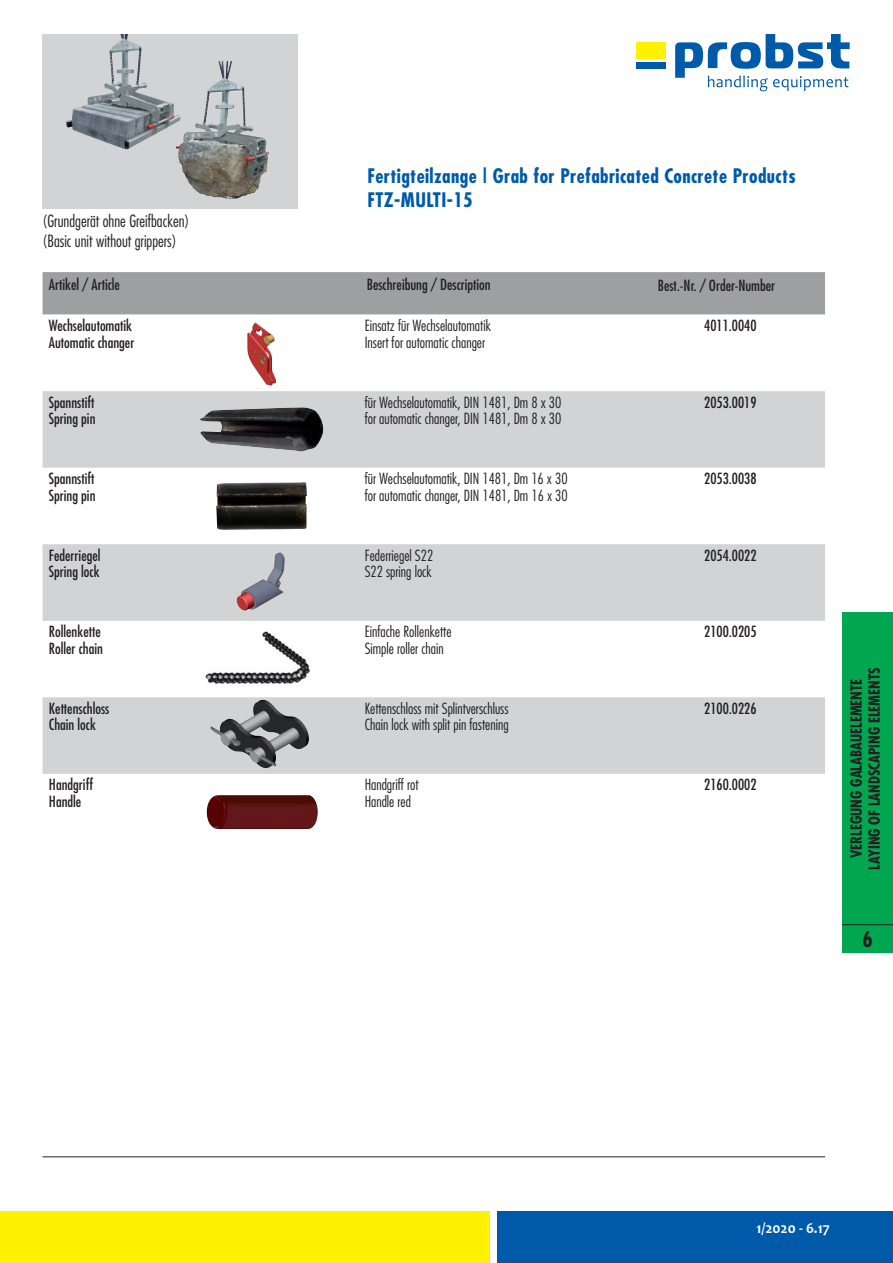
<style>
.page{position:relative;width:893px;height:1263px;background:#fff}
.page>*{position:absolute;margin:0;border:0;box-sizing:border-box;transform-origin:0 0}
.t1{font:700 condensed 21px "Futura";color:#231f20}
.t2{font:700 condensed 19.5px/24px "Futura";letter-spacing:.02em;color:#005aaa}
.t3{font:300 condensed 16.5px/19.8px "Futura";color:#231f20}
.t4{font:300 condensed 15px/16.5px "Futura";color:#231f20}
.t5{font:condensed 15px/16.5px "Futura";color:#231f20}
.t6{font:700 condensed 15px/18px "Futura";color:#231f20;text-align:center}
.t7{font:700 15px "Candara";color:#fff}
</style>
<div class="page">
<div style="left:497px;top:1212px;width:396px;height:51px;background:#005aaa"></div>
<div style="left:0;top:1212px;width:489px;height:51px;background:#fff200"></div>
<div style="left:636px;top:42px;width:29px;height:17px;background:#fff200"></div>
<div style="left:636px;top:62px;width:29px;height:6px;background:#005aaa"></div>
<svg style="left:675px;top:34px;width:175px;height:57px"></svg>
<div style="left:842px;top:612px;width:51px;height:340px;background:#00a650"></div>
<hr style="left:842px;top:924px;width:51px;height:1px;background:#231f20">
<svg style="left:43px;top:34px;width:255px;height:174px;background:#bfc1c1"></svg>
<div style="left:43px;top:272px;width:782px;height:43px;background:#9d9fa1"></div>
<svg style="left:43px;top:391px;width:782px;height:383px;fill:#d1d3d4"></svg>
<img style="left:220px;top:61px;width:12px;height:19px">
<img style="left:66px;top:34px;width:114px;height:115px">
<img style="left:267px;top:333px;width:8px;height:21px">
<img style="left:208px;top:795px;width:110px;height:34px">
<img style="left:277px;top:744px;width:30px;height:7px">
<img style="left:196px;top:623px;width:131px;height:72px">
<img style="left:261px;top:585px;width:22px;height:20px">
<img style="left:216px;top:482px;width:91px;height:48px">
<img style="left:200px;top:407px;width:124px;height:45px">
<hr style="left:43px;top:1157px;width:782px;height:1px;background:#231f20">
<p class="t3" style="left:43px;top:212px;width:149px">(Grundgerät ohne Greifbacken) (Basic unit without grippers)</p>
<h2 class="t2" style="left:367px;top:166px;width:430px">Fertigteilzange | Grab for Prefabricated Concrete Products<br>FTZ-MULTI-15</h2>
<p class="t5" style="left:49px;top:278px;width:73px">Artikel / Article</p>
<p class="t5" style="left:367px;top:278px;width:125px">Beschreibung / Description</p>
<p class="t5" style="left:49px;top:319px;width:87px">Wechselautomatik<br>Automatic changer</p>
<p class="t4" style="left:365px;top:318px;width:128px">Einsatz für Wechselautomatik<br>Insert for automatic changer</p>
<p class="t5" style="left:704px;top:319px;width:54px">4011.0040</p>
<p class="t5" style="left:658px;top:278px;width:119px">Best.-Nr. / Order-Number</p>
<p class="t5" style="left:49px;top:395px;width:48px">Spannstift<br>Spring pin</p>
<p class="t4" style="left:365px;top:395px;width:198px">für Wechselautomatik, DIN 1481, Dm 8 x 30 for automatic changer, DIN 1481, Dm 8 x 30</p>
<p class="t5" style="left:704px;top:395px;width:54px">2053.0019</p>
<p class="t5" style="left:49px;top:472px;width:48px">Spannstift<br>Spring pin</p>
<p class="t4" style="left:365px;top:471px;width:204px">für Wechselautomatik, DIN 1481, Dm 16 x 30 for automatic changer, DIN 1481, Dm 16 x 30</p>
<p class="t5" style="left:704px;top:472px;width:54px">2053.0038</p>
<p class="t5" style="left:49px;top:548px;width:53px">Federriegel<br>Spring lock</p>
<p class="t4" style="left:365px;top:548px;width:70px">Federriegel S22<br>S22 spring lock</p>
<p class="t5" style="left:704px;top:548px;width:54px">2054.0022</p>
<p class="t5" style="left:49px;top:625px;width:56px">Rollenkette<br>Roller chain</p>
<p class="t4" style="left:365px;top:625px;width:88px">Einfache Rollenkette<br>Simple roller chain</p>
<p class="t5" style="left:704px;top:625px;width:54px">2100.0205</p>
<p class="t5" style="left:49px;top:701px;width:62px">Kettenschloss<br>Chain lock</p>
<p class="t4" style="left:365px;top:701px;width:145px">Kettenschloss mit Splintverschluss<br>Chain lock with split pin fastening</p>
<p class="t5" style="left:704px;top:701px;width:54px">2100.0226</p>
<p class="t5" style="left:49px;top:778px;width:46px">Handgriff<br>Handle</p>
<p class="t4" style="left:365px;top:778px;width:55px">Handgriff rot<br>Handle red</p>
<p class="t5" style="left:704px;top:778px;width:54px">2160.0002</p>
<p class="t6" style="left:849px;top:870px;width:203px;rotate:-90deg">VERLEGUNG GALABAUELEMENTE<br>LAYING OF LANDSCAPING ELEMENTS</p>
<h1 class="t1" style="left:862px;top:930px;width:12px">6</h1>
<p class="t7" style="left:756px;top:1222px;width:75px">1/2020 - 6.17</p>
</div>
